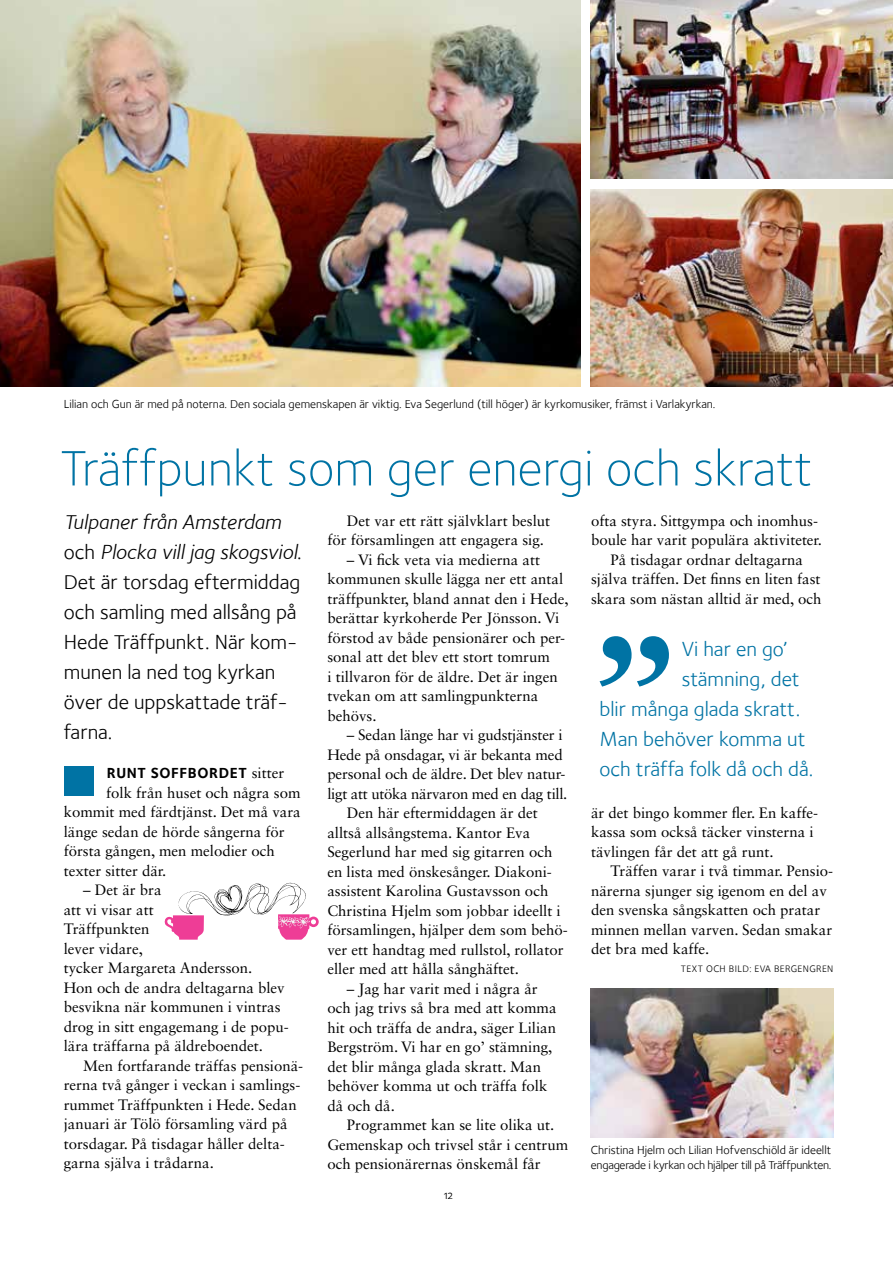
<style>
.page{position:relative;width:893px;height:1263px;background:#fff}
.page>*{position:absolute;margin:0;border:0;box-sizing:border-box;transform-origin:0 0}
.t1{font:51.45px "Foundry Sterling Light OSF";color:#0073a4}
.t2{font:21px/30px "Foundry Sterling Book OSF";color:#000}
.t3{font:21px "Foundry Sterling Book OSF";color:#0073a4}
.t4{font:21px/30px "Foundry Sterling Book Italic OSF";color:#000}
.t5{font:15px/19.5px "Sabon LT Std";color:#000}
.t6{font:15px "Sabon LT Std";letter-spacing:-.02em;color:#000}
.t7{font:15px "Foundry Sterling Bold OSF";letter-spacing:.04em;color:#000}
.t8{font:12px/15px "Foundry Sterling Book OSF";color:#000}
.t9{font:9.75px "Foundry Sterling Book OSF";letter-spacing:.04em;color:#000}
.s1{font-family:"Foundry Sterling Book OSF"}
.s2{font-family:"Sabon LT Std"}
</style>
<div class="page">
<div style="left:64px;top:766px;width:30px;height:30px;background:#0073a4"></div>
<svg style="left:600px;top:636px;width:69px;height:51px"></svg>
<img style="left:591px;top:189px;width:302px;height:197px">
<img style="left:0;top:0;width:580px;height:386px">
<img style="left:591px;top:989px;width:242px;height:148px">
<img style="left:591px;top:0;width:302px;height:178px">
<svg style="left:165px;top:883px;width:154px;height:57px"></svg>
<p class="t8" style="left:64px;top:397px;width:653px">Lilian och Gun är med på noterna. Den sociala gemenskapen är viktig. Eva Segerlund (till höger) är kyrkomusiker, främst i Varlakyrkan.</p>
<h1 class="t1" style="left:60px;top:439px;width:754px">Träffpunkt som ger energi och skratt</h1>
<h2 class="t4" style="left:64px;top:507px;width:240px">Tulpaner från Amsterdam <span class="s1">och</span> Plocka vill jag skogsviol.</h2>
<h2 class="t2" style="left:64px;top:567px;width:238px">Det är torsdag eftermiddag och samling med allsång på<br>Hede Träffpunkt. När kom&shy;munen la ned tog kyrkan över de uppskattade träf&shy;farna.</h2>
<p class="t7" style="left:107px;top:764px;width:179px">RUNT SOFFBORDET <span class="s2">sitter</span></p>
<p class="t5" style="left:64px;top:783px;width:238px;text-indent:43px">folk från huset och några som kommit med färdtjänst. Det må vara länge sedan de hörde sångerna för första gången, men melodier och texter sitter där.</p>
<p class="t5" style="left:64px;top:880px;width:227px;text-indent:20px">– Det är bra<br>att vi visar att<br>Träffpunkten<br>lever vidare,<br>tycker Margareta Andersson.<br>Hon och de andra deltagarna blev besvikna när kommunen i vintras drog in sitt engagemang i de popu&shy;lära träffarna på äldreboendet.</p>
<p class="t5" style="left:64px;top:1056px;width:241px;text-indent:20px">Men fortfarande träffas pensionä&shy;rerna två gånger i veckan i samlings&shy;rummet Träffpunkten i Hede. Sedan januari är Tölö församling värd på torsdagar. På tisdagar håller delta&shy;garna själva i trådarna.</p>
<p class="t5" style="left:327px;top:510px;width:224px;text-indent:20px">Det var ett rätt självklart beslut för församlingen att engagera sig.</p>
<p class="t5" style="left:327px;top:549px;width:243px;text-indent:20px">– Vi fick veta via medierna att kommunen skulle lägga ner ett antal träffpunkter, bland annat den i Hede, berättar kyrkoherde Per Jönsson. Vi förstod av både pensionärer och per&shy;sonal att det blev ett stort tomrum<br>i tillvaron för de äldre. Det är ingen tvekan om att samlingpunkterna behövs.</p>
<p class="t5" style="left:347px;top:725px;width:217px">– Sedan länge har vi gudstjänster i</p>
<p class="t5" style="left:327px;top:744px;width:237px">Hede på onsdagar, vi är bekanta med</p>
<p class="t5" style="left:327px;top:764px;width:240px">personal och de äldre. Det blev natur-</p>
<p class="t6" style="left:327px;top:784px;width:242px">ligt att utöka närvaron med en dag till.</p>
<p class="t5" style="left:347px;top:803px;width:192px">Den här eftermiddagen är det</p>
<p class="t5" style="left:327px;top:822px;width:204px">alltså allsångstema. Kantor Eva</p>
<p class="t5" style="left:327px;top:842px;width:227px">Segerlund har med sig gitarren och</p>
<p class="t5" style="left:327px;top:861px;width:226px">en lista med önskesånger. Diakoni-</p>
<p class="t5" style="left:327px;top:881px;width:222px">assistent Karolina Gustavsson och</p>
<p class="t5" style="left:327px;top:900px;width:235px">Christina Hjelm som jobbar ideellt i</p>
<p class="t5" style="left:327px;top:920px;width:242px">församlingen, hjälper dem som behö-</p>
<p class="t5" style="left:327px;top:939px;width:238px">ver ett handtag med rullstol, rollator</p>
<p class="t5" style="left:327px;top:959px;width:193px">eller med att hålla sånghäftet.</p>
<p class="t5" style="left:327px;top:978px;width:231px;text-indent:20px">– Jag har varit med i några år och jag trivs så bra med att komma hit och träffa de andra, säger Lilian<br>Bergström. Vi har en go’ stämning, det blir många glada skratt. Man behöver komma ut och träffa folk då och då.</p>
<p class="t5" style="left:327px;top:1115px;width:242px;text-indent:20px">Programmet kan se lite olika ut.<br>Gemenskap och trivsel står i centrum och pensionärernas önskemål får</p>
<p class="t8" style="left:444px;top:1188px;width:11px">12</p>
<p class="t5" style="left:591px;top:510px;width:232px;text-align:center">ofta styra. Sittgympa och inomhus&shy;boule har varit populära aktiviteter.<br>På tisdagar ordnar deltagarna själva träffen. Det finns en liten fast skara som nästan alltid är med, och</p>
<h2 class="t3" style="left:682px;top:636px;width:107px">Vi har en go’</h2>
<h2 class="t3" style="left:682px;top:666px;width:119px">stämning, det</h2>
<h2 class="t3" style="left:600px;top:696px;width:202px">blir många glada skratt.</h2>
<h2 class="t3" style="left:600px;top:726px;width:208px">Man behöver komma ut</h2>
<h2 class="t3" style="left:600px;top:756px;width:215px">och träffa folk då och då.</h2>
<p class="t5" style="left:591px;top:803px;width:227px">är det bingo kommer fler. En kaffe&shy;kassa som också täcker vinsterna i tävlingen får det att gå runt.</p>
<p class="t5" style="left:591px;top:861px;width:244px;text-indent:20px">Träffen varar i två timmar. Pensio&shy;närerna sjunger sig igenom en del av den svenska sångskatten och pratar minnen mellan varven. Sedan smakar det bra med kaffe.</p>
<p class="t9" style="left:681px;top:963px;width:154px">TEXT OCH BILD: EVA BERGENGREN</p>
<p class="t8" style="left:591px;top:1143px;width:242px">Christina Hjelm och Lilian Hofvenschiöld är ideellt engagerade i kyrkan och hjälper till på Träffpunkten.</p>
</div>
